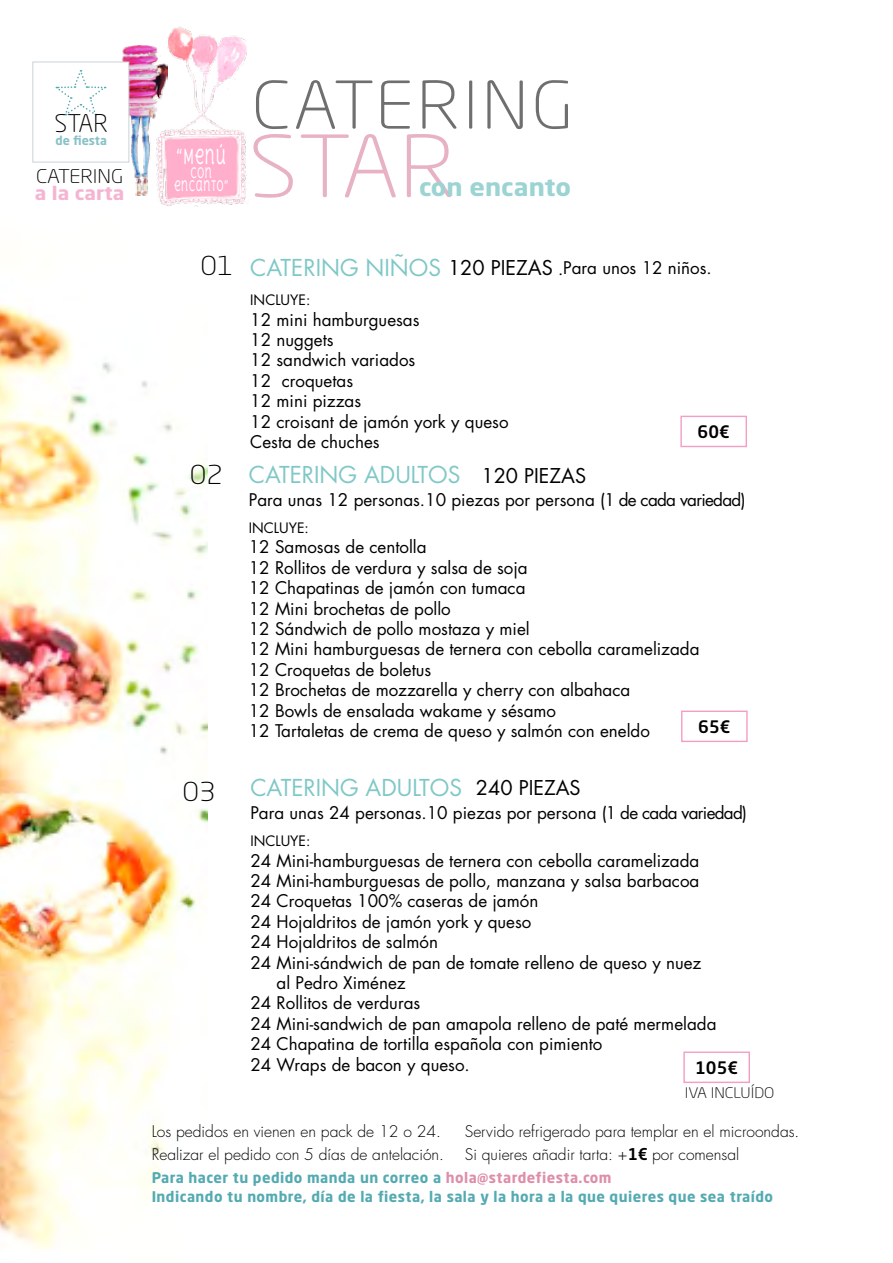
<style>
.page{position:relative;width:893px;height:1263px;background:#fff}
.page>*{position:absolute;margin:0;border:0;box-sizing:border-box;transform-origin:0 0}
.t1{font:300 84.45px "Neo Sans Pro";color:#e8b2c5;scale:1.11 1}
.t2{font:300 64.8px "Neo Sans Pro";letter-spacing:.04em;color:#706f6f;scale:1.11 1}
.t3{font:300 25.8px "Neo Sans Pro";color:#000;scale:1.11 1}
.t4{font:300 24px "Neo Sans Pro";color:#000}
.t5{font:700 23.85px "Neo Sans Pro";color:#9cd3d3;scale:1.11 1}
.t6{font:22.65px "Futura";color:#80c8c7}
.t7{font:20.25px "Delius Unicase";color:#fff;scale:.63 1}
.t8{font:300 18.75px "Neo Sans Pro";color:#000;scale:1.11 1}
.t9{font:700 18.6px "Neo Sans Pro";color:#f5b5d2;scale:1.11 1}
.t10{font:16.95px/20.4px "Futura";color:#000}
.t11{font:500 16.95px "Neo Sans Pro";color:#000}
.t12{font:300 15.6px/23.1px "Futura";color:#000}
.t13{font:700 14.55px/18.3px "Neo Sans Pro";letter-spacing:.03em;color:#54aab2}
.t14{font:300 14.55px "Neo Sans Pro";color:#000;scale:1.11 1}
.t15{font:14.25px/13.5px "Delius Unicase";letter-spacing:.05em;color:#fff;text-align:center;scale:.63 1}
.t16{font:13.95px "Futura";color:#000}
.t17{font:700 12.15px "Neo Sans Pro";color:#8ac2c8}
.t18{font:8.25px "Delius Unicase";letter-spacing:-.02em;color:#fff}
.t19{font:7.95px/12.6px "Delius Unicase";letter-spacing:-.02em;color:#fff;text-align:center}
.s1{font-size:17.7px}
.s2{font-size:22.65px;color:#80c8c7}
.s3{font-size:19.8px}
.s4{font-family:"Neo Sans Pro";font-weight:300;font-size:25.8px;color:#000}
.s5{font-size:19.8px;color:#000}
.s6{font-family:"Neo Sans Pro";font-weight:500;font-size:16.2px}
.s7{color:#de8eaa}
</style>
<div class="page">
<img style="left:121px;top:46px;width:26px;height:149px">
<div style="left:33px;top:62px;width:96px;height:100px;background:#fff;border:1px solid #cbd3d8"></div>
<svg style="left:56px;top:70px;width:50px;height:46px"></svg>
<img style="left:147px;top:26px;width:100px;height:180px">
<img style="left:0;top:304px;width:208px;height:945px">
<div style="left:683px;top:1051px;width:67px;height:32px;border:1px solid #f39fc5"></div>
<div style="left:681px;top:710px;width:67px;height:32px;border:1px solid #f39fc5"></div>
<div style="left:680px;top:416px;width:67px;height:31px;border:1px solid #f39fc5"></div>
<div style="left:171px;top:141px;width:63px;height:52px;background:#ffafcb"></div>
<h3 class="t4" style="left:55px;top:109px;width:55px">STAR</h3>
<p class="t17" style="left:55px;top:132px;width:53px">de fiesta</p>
<p class="t8" style="left:36px;top:165px;width:80px">CATERING</p>
<p class="t9" style="left:35px;top:181px;width:82px">a la carta</p>
<p class="t7" style="left:176px;top:144px;width:80px">“MENÚ</p>
<p class="t15" style="left:174px;top:165px;width:88px">CON<br>ENCANTO”</p>
<p class="t18" style="left:172px;top:144px;width:61px">PERSONALIZA</p>
<p class="t19" style="left:174px;top:156px;width:57px">TU CATERING<br>COMO <span class="s1">+<br></span>TE GUSTE</p>
<h2 class="t2" style="left:252px;top:66px;width:292px">CATERING</h2>
<h1 class="t1" style="left:248px;top:116px;width:188px">STAR</h1>
<h3 class="t5" style="left:419px;top:172px;width:139px">con encanto</h3>
<h3 class="t3" style="left:200px;top:250px;width:31px">01</h3>
<p class="t10" style="left:250px;top:258px;width:463px"><span class="s2">CATERING ni ños</span> <span class="s3">120 piezas</span> .Para unos 12 niños.</p>
<p class="t16" style="left:250px;top:291px;width:62px">INCLUYE:</p>
<p class="t10" style="left:250px;top:309px;width:260px">12 mini hamburguesas<br>12 nuggets<br>12 sandwich variados<br>12 croquetas<br>12 mini pizzas<br>12 croisant de jamón york y queso<br>Cesta de chuches</p>
<p class="t11" style="left:698px;top:421px;width:34px">60€</p>
<h3 class="t6" style="left:190px;top:460px;width:398px"><span class="s4">02</span> CATERING adultos <span class="s5">120 piezas</span></h3>
<p class="t10" style="left:249px;top:490px;width:498px">Para unas 12 personas.10 piezas por persona (1 de cada variedad)</p>
<p class="t16" style="left:249px;top:519px;width:62px">INCLUYE:</p>
<p class="t10" style="left:249px;top:537px;width:452px">12 Samosas de centolla<br>12 Rollitos de verdura y salsa de soja<br>12 Chapatinas de jamón con tumaca<br>12 Mini brochetas de pollo<br>12 Sándwich de pollo mostaza y miel<br>12 Mini hamburguesas de ternera con cebolla caramelizada 12 Croquetas de boletus<br>12 Brochetas de mozzarella y cherry con albahaca<br>12 Bowls de ensalada wakame y sésamo<br>12 Tartaletas de crema de queso y salmón con eneldo</p>
<p class="t11" style="left:698px;top:716px;width:34px">65€</p>
<h3 class="t3" style="left:183px;top:776px;width:31px">03</h3>
<h3 class="t6" style="left:250px;top:773px;width:332px">CATERING adultos <span class="s5">240 piezas</span></h3>
<p class="t10" style="left:250px;top:803px;width:498px">Para unas 24 personas.10 piezas por persona (1 de cada variedad)</p>
<p class="t16" style="left:250px;top:832px;width:62px">INCLUYE:</p>
<p class="t10" style="left:250px;top:850px;width:451px">24 Mini-hamburguesas de ternera con cebolla caramelizada</p>
<p class="t10" style="left:250px;top:871px;width:450px">24 Mini-hamburguesas de pollo, manzana y salsa barbacoa</p>
<p class="t10" style="left:250px;top:891px;width:289px">24 Croquetas 100% caseras de jamón</p>
<p class="t10" style="left:250px;top:911px;width:283px">24 Hojaldritos de jamón york y queso</p>
<p class="t10" style="left:250px;top:932px;width:189px">24 Hojaldritos de salmón</p>
<p class="t10" style="left:250px;top:952px;width:452px">24 Mini-sándwich de pan de tomate relleno de queso y nuez</p>
<p class="t10" style="left:277px;top:973px;width:131px">al Pedro Ximénez</p>
<p class="t10" style="left:250px;top:993px;width:171px">24 Rollitos de verduras</p>
<p class="t10" style="left:250px;top:1014px;width:468px">24 Mini-sandwich de pan amapola relleno de paté mermelada</p>
<p class="t10" style="left:250px;top:1034px;width:354px">24 Chapatina de tortilla española con pimiento</p>
<p class="t10" style="left:250px;top:1054px;width:221px">24 Wraps de bacon y queso.</p>
<p class="t14" style="left:685px;top:1084px;width:82px">IVA INCLUÍDO</p>
<p class="t11" style="left:695px;top:1057px;width:44px">105€</p>
<p class="t12" style="left:152px;top:1120px;width:291px">Los pedidos en vienen en pack de 12 o 24.</p>
<p class="t12" style="left:465px;top:1120px;width:336px">Servido refrigerado para templar en el microondas.<br>Si quieres añadir tarta: +<span class="s6">1€</span> por comensal</p>
<p class="t12" style="left:152px;top:1143px;width:294px">Realizar el pedido con 5 días de antelación.</p>
<p class="t13" style="left:152px;top:1168px;width:623px">Para hacer tu pedido manda un correo a <span class="s7">hola@stardefiesta.com<br></span>Indicando tu nombre, día de la fiesta, la sala y la hora a la que quieres que sea traído</p>
</div>
